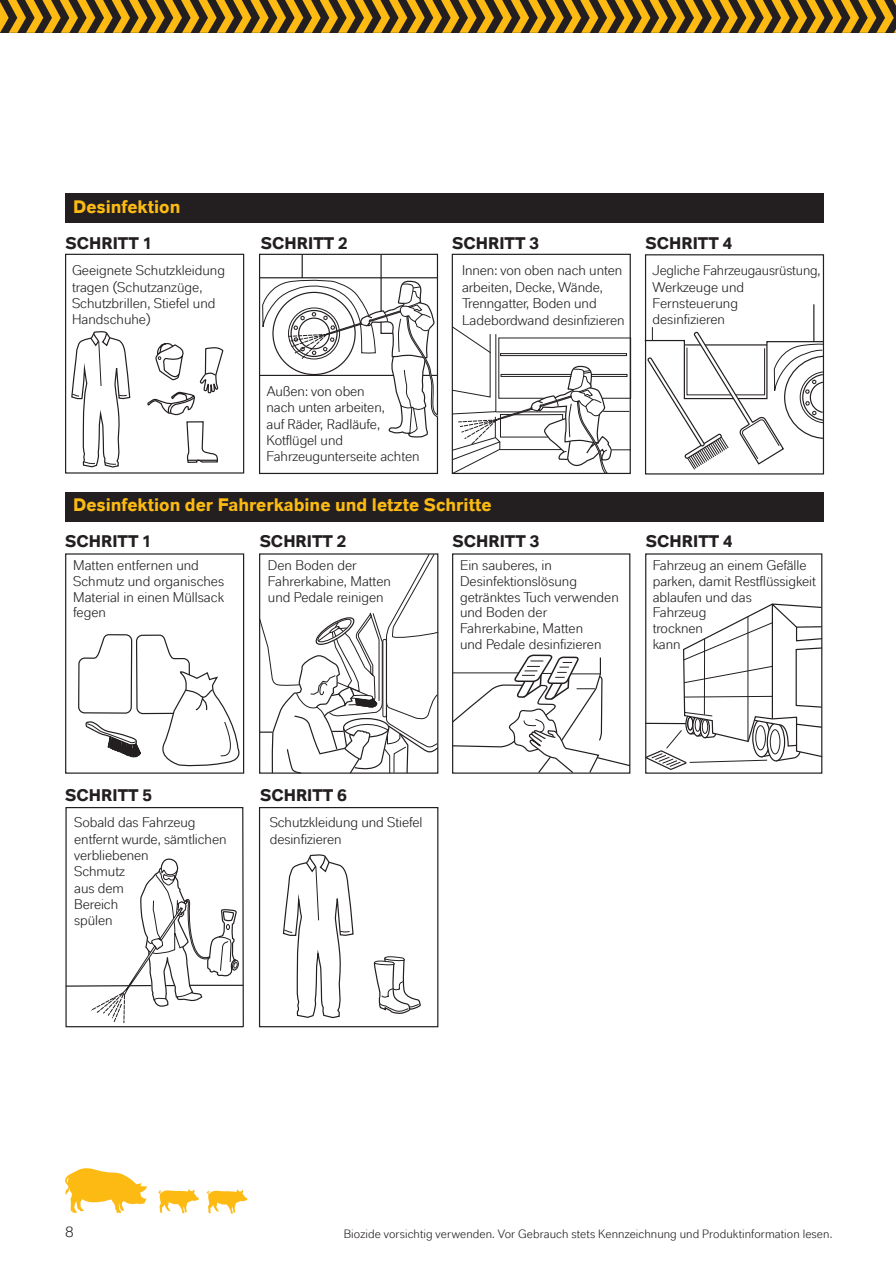
<style>
.page{position:relative;width:896px;height:1266px;background:#fff}
.page>*{position:absolute;margin:0;border:0;box-sizing:border-box;transform-origin:0 0}
.t1{font:700 18px "Lanxess";color:#fcba13}
.t2{font:700 16.8px "Lanxess";color:#231f20}
.t3{font:15px "Lanxess";color:#231f20}
.t4{font:13.95px/16.4px "Lanxess";letter-spacing:-.005em;color:#231f20}
.t5{font:12px "Lanxess";letter-spacing:.005em;color:#231f20}
</style>
<div class="page">
<svg style="left:65px;top:1168px;width:82px;height:44px"></svg>
<svg style="left:158px;top:1189px;width:41px;height:24px"></svg>
<svg style="left:206px;top:1189px;width:41px;height:24px"></svg>
<div style="left:259px;top:254px;width:179px;height:220px;border:1px solid #231f20"></div>
<div style="left:65px;top:193px;width:758px;height:29px;background:#231f20"></div>
<div style="left:65px;top:492px;width:758px;height:29px;background:#231f20"></div>
<hr style="left:260px;top:375px;width:133px;height:1px;background:#231f20">
<hr style="left:259px;top:277px;width:179px;height:1px;background:#231f20">
<hr style="left:813px;top:304px;width:1px;height:37px;background:#231f20">
<svg style="left:644px;top:327px;width:178px;height:143px"></svg>
<svg style="left:262px;top:253px;width:176px;height:185px"></svg>
<svg style="left:452px;top:326px;width:179px;height:149px"></svg>
<div style="left:451px;top:254px;width:179px;height:220px;border:1px solid #231f20"></div>
<div style="left:645px;top:254px;width:179px;height:220px;border:1px solid #231f20"></div>
<svg style="left:452px;top:654px;width:179px;height:120px"></svg>
<svg style="left:647px;top:602px;width:176px;height:169px"></svg>
<svg style="left:259px;top:553px;width:180px;height:221px"></svg>
<div style="left:645px;top:553px;width:177px;height:220px;border:1px solid #231f20"></div>
<svg style="left:71px;top:222px;width:172px;height:552px"></svg>
<div style="left:259px;top:807px;width:179px;height:220px;border:1px solid #231f20"></div>
<svg style="left:282px;top:854px;width:72px;height:164px"></svg>
<svg style="left:373px;top:956px;width:48px;height:58px"></svg>
<svg style="left:65px;top:807px;width:179px;height:221px"></svg>
<svg style="left:0;top:0;width:896px;height:33px;background:#8f6c19"></svg>
<p class="t1" style="left:73px;top:194px;width:109px">Desinfektion</p>
<p class="t2" style="left:65px;top:231px;width:89px">SCHRITT 1</p>
<p class="t2" style="left:261px;top:231px;width:89px">SCHRITT 2</p>
<p class="t2" style="left:452px;top:231px;width:89px">SCHRITT 3</p>
<p class="t4" style="left:72px;top:262px;width:154px">Geeignete Schutzkleidung tragen (Schutzanzüge,<br>Schutzbrillen, Stiefel und<br>Handschuhe)</p>
<p class="t4" style="left:462px;top:261px;width:164px;line-height:16.8px">Innen: von oben nach unten arbeiten, Decke, Wände,<br>Trenngatter, Boden und<br>Ladebordwand desinfizieren</p>
<p class="t2" style="left:65px;top:233px;width:89px">SCHRITT 1</p>
<p class="t2" style="left:261px;top:233px;width:89px">SCHRITT 2</p>
<p class="t2" style="left:452px;top:233px;width:89px">SCHRITT 3</p>
<p class="t4" style="left:72px;top:264px;width:154px">Geeignete Schutzkleidung tragen (Schutzanzüge,<br>Schutzbrillen, Stiefel und<br>Handschuhe)</p>
<p class="t4" style="left:462px;top:263px;width:164px;line-height:16.8px">Innen: von oben nach unten arbeiten, Decke, Wände,<br>Trenngatter, Boden und<br>Ladebordwand desinfizieren</p>
<p class="t2" style="left:645px;top:231px;width:89px">SCHRITT 4</p>
<p class="t2" style="left:645px;top:233px;width:89px">SCHRITT 4</p>
<p class="t4" style="left:652px;top:262px;width:169px">Jegliche Fahrzeugausrüstung,<br>Werkzeuge und<br>Fernsteuerung<br>desinfizieren</p>
<p class="t4" style="left:652px;top:264px;width:169px">Jegliche Fahrzeugausrüstung,<br>Werkzeuge und<br>Fernsteuerung<br>desinfizieren</p>
<p class="t4" style="left:266px;top:382px;width:154px">Außen: von oben<br>nach unten arbeiten,<br>auf Räder, Radläufe,<br>Kotflügel und<br>Fahrzeugunterseite achten</p>
<p class="t4" style="left:266px;top:385px;width:154px">Außen: von oben<br>nach unten arbeiten,<br>auf Räder, Radläufe,<br>Kotflügel und<br>Fahrzeugunterseite achten</p>
<p class="t1" style="left:73px;top:492px;width:420px">Desinfektion der Fahrerkabine und letzte Schritte</p>
<p class="t2" style="left:65px;top:529px;width:89px">SCHRITT 1</p>
<p class="t2" style="left:259px;top:529px;width:89px">SCHRITT 2</p>
<p class="t2" style="left:452px;top:529px;width:89px">SCHRITT 3</p>
<p class="t2" style="left:645px;top:529px;width:89px">SCHRITT 4</p>
<p class="t4" style="left:460px;top:557px;width:160px;line-height:15.6px">Ein sauberes, in<br>Desinfektionslösung getränktes Tuch verwenden und Boden der<br>Fahrerkabine, Matten<br>und Pedale desinfizieren</p>
<p class="t4" style="left:652px;top:557px;width:165px;line-height:15.6px">Fahrzeug an einem Gefälle parken, damit Restflüssigkeit ablaufen und das<br>Fahrzeug<br>trocknen<br>kann</p>
<p class="t2" style="left:65px;top:531px;width:89px">SCHRITT 1</p>
<p class="t2" style="left:259px;top:531px;width:89px">SCHRITT 2</p>
<p class="t2" style="left:452px;top:531px;width:89px">SCHRITT 3</p>
<p class="t2" style="left:645px;top:531px;width:89px">SCHRITT 4</p>
<p class="t4" style="left:460px;top:559px;width:160px;line-height:15.6px">Ein sauberes, in<br>Desinfektionslösung getränktes Tuch verwenden und Boden der F ahrerkabine, Matten<br>und Pedale desinfizieren</p>
<p class="t4" style="left:652px;top:559px;width:165px;line-height:15.6px">Fahrzeug an einem Gefälle parken, damit Restflüssigkeit ablaufen und das<br>Fahrzeug<br>trocknen<br>kann</p>
<p class="t4" style="left:73px;top:557px;width:152px;line-height:15.6px">Matten entfernen und<br>Schmutz und organisches<br>Material in einen Müllsack fegen</p>
<p class="t4" style="left:268px;top:557px;width:125px;line-height:15.6px">Den Boden der<br>Fahrerkabine, Matten und Pedale reinigen</p>
<p class="t4" style="left:73px;top:559px;width:152px;line-height:15.6px">Matten entfernen und<br>Schmutz und organisches<br>Material in einen Müllsack fegen</p>
<p class="t4" style="left:268px;top:559px;width:125px;line-height:15.6px">Den Boden der<br>Fahrerkabine, Matten und Pedale reinigen</p>
<p class="t2" style="left:65px;top:780px;width:89px">SCHRITT 5</p>
<p class="t2" style="left:260px;top:781px;width:89px">SCHRITT 6</p>
<p class="t2" style="left:65px;top:783px;width:89px">SCHRITT 5</p>
<p class="t2" style="left:260px;top:783px;width:89px">SCHRITT 6</p>
<p class="t4" style="left:74px;top:811px;width:154px">Sobald das Fahrzeug entfernt wurde, sämtlichen verbliebenen<br>Schmutz<br>aus dem<br>Bereich<br>spülen</p>
<p class="t4" style="left:270px;top:811px;width:154px;line-height:16.8px">Schutzkleidung und Stiefel desinfizieren</p>
<p class="t4" style="left:74px;top:813px;width:154px">Sobald das Fahrzeug entfernt wurde, sämtlichen verbliebenen<br>Schmutz<br>aus dem<br>Bereich<br>spülen</p>
<p class="t4" style="left:270px;top:813px;width:154px;line-height:16.8px">Schutzkleidung und Stiefel desinfizieren</p>
<p class="t3" style="left:65px;top:1222px;width:11px">8</p>
<p class="t5" style="left:343px;top:1226px;width:490px">Biozide vorsichtig verwenden. Vor Gebrauch stets Kennzeichnung und Produktinformation lesen.</p>
</div>
